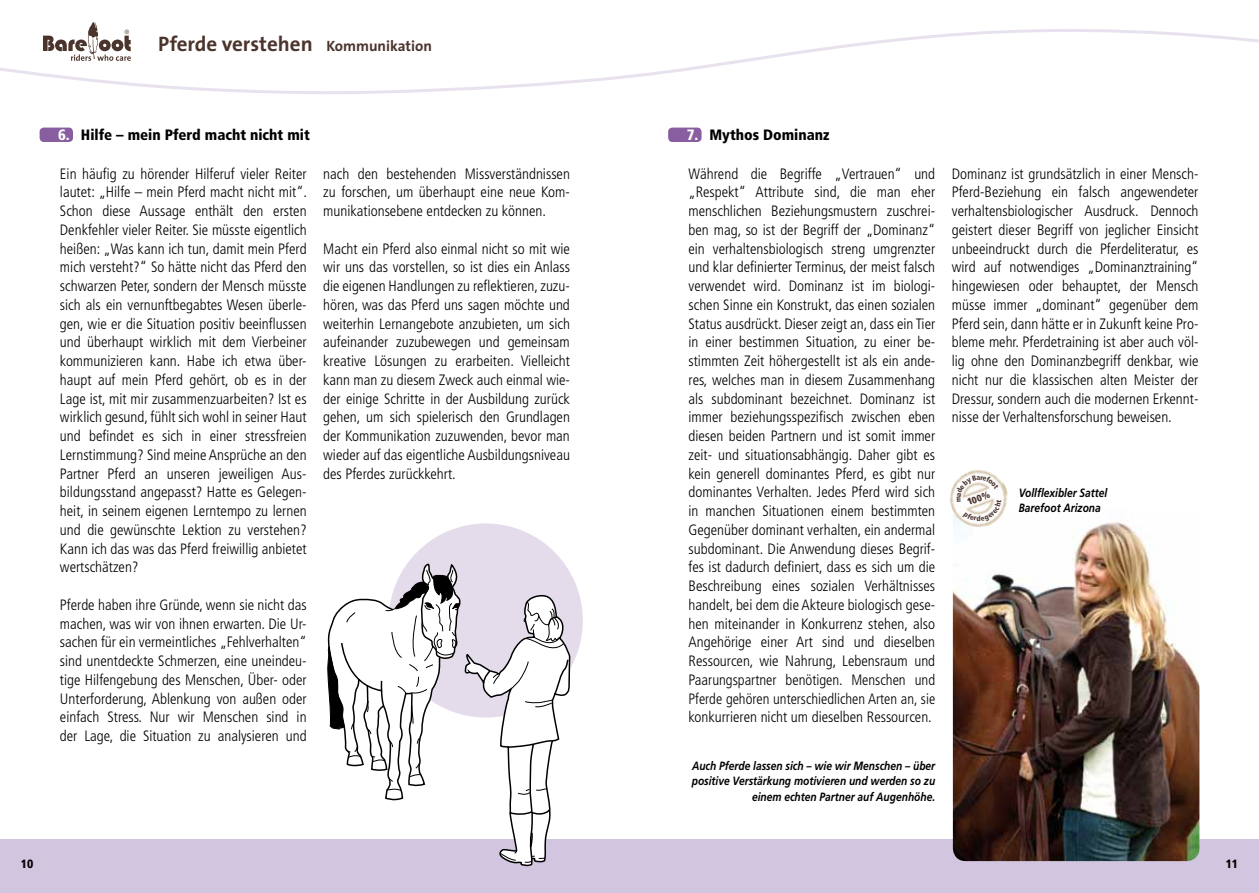
<style>
.page{position:relative;width:1259px;height:893px;background:#fff}
.page>*{position:absolute;margin:0;border:0;box-sizing:border-box;transform-origin:0 0}
.t1{font:700 21px "The Sans";color:#4b342c}
.t2{font:300 condensed 15px/18.8px "Frutiger";color:#000;text-align:justify}
.t3{font:900 condensed 15px "Frutiger";color:#000}
.t4{font:italic 700 12px/15.8px "Frutiger";color:#000;scale:.85 1}
.t5{font:900 condensed 12px "Frutiger";color:#000}
.t6{font:900 condensed 9.45px "Frutiger";color:#4b342c}
.s1{font-size:15px}
.s2{color:#fff}
</style>
<div class="page">
<div style="left:0;top:839px;width:629px;height:54px;background:#d2c5df"></div>
<div style="left:629px;top:839px;width:630px;height:54px;background:#d2c5df"></div>
<svg style="left:0;top:22px;width:1259px;height:72px"></svg>
<div style="left:391px;top:526px;width:190px;height:189px;background:#e4dceb;border-radius:50%"></div>
<svg style="left:327px;top:563px;width:244px;height:304px"></svg>
<div style="left:40px;top:128px;width:33px;height:14px;background:#885ea0;border-radius:4px"></div>
<div style="left:668px;top:128px;width:33px;height:14px;background:#885ea0;border-radius:4px"></div>
<img style="left:953px;top:522px;width:246px;height:339px">
<img style="left:950px;top:470px;width:61px;height:61px">
<svg style="left:956px;top:475px;width:45px;height:47px"></svg>
<h1 class="t1" style="left:158px;top:26px;width:275px">Pferde verstehen <span class="s1">Kommunikation</span></h1>
<p class="t3" style="left:58px;top:126px;width:253px"><span class="s2">6.</span> Hilfe – mein Pferd macht nicht mit</p>
<p class="t3" style="left:686px;top:126px;width:144px"><span class="s2">7.</span> Mythos Dominanz</p>
<p class="t2" style="left:60px;top:164px;width:249px">Ein häufig zu hörender Hilferuf vieler Reiter lautet: „Hilfe – mein Pferd macht nicht mit“.<br>Schon diese Aussage enthält den ersten Denkfehler vieler Reiter. Sie müsste eigentlich heißen: „Was kann ich tun, damit mein Pferd mich versteht?“ So hätte nicht das Pferd den schwarzen Peter, sondern der Mensch müsste sich als ein vernunftbegabtes Wesen überle&shy;gen, wie er die Situation positiv beeinflussen und überhaupt wirklich mit dem Vierbeiner kommunizieren kann. Habe ich etwa über&shy;haupt auf mein Pferd gehört, ob es in der Lage ist, mit mir zusammenzuarbeiten? Ist es wirklich gesund, fühlt sich wohl in seiner Haut und befindet es sich in einer stressfreien Lernstimmung? Sind meine Ansprüche an den Partner Pferd an unseren jeweiligen Aus&shy;bildungsstand angepasst? Hatte es Gelegen&shy;heit, in seinem eigenen Lerntempo zu lernen und die gewünschte Lektion zu verstehen?<br>Kann ich das was das Pferd freiwillig anbietet wertschätzen?</p>
<p class="t2" style="left:60px;top:595px;width:248px">Pferde haben ihre Gründe, wenn sie nicht das machen, was wir von ihnen erwarten. Die Ur&shy;sachen für ein vermeintliches „Fehlverhalten“ sind unentdeckte Schmerzen, eine uneindeu&shy;tige Hilfengebung des Menschen, Über- oder Unterforderung, Ablenkung von außen oder einfach Stress. Nur wir Menschen sind in der Lage, die Situation zu analysieren und</p>
<p class="t2" style="left:323px;top:164px;width:248px">nach den bestehenden Missverständnissen zu forschen, um überhaupt eine neue Kom&shy;munikationsebene entdecken zu können.</p>
<p class="t2" style="left:323px;top:239px;width:248px">Macht ein Pferd also einmal nicht so mit wie wir uns das vorstellen, so ist dies ein Anlass die eigenen Handlungen zu reflektieren, zuzu&shy;hören, was das Pferd uns sagen möchte und weiterhin Lernangebote anzubieten, um sich aufeinander zuzubewegen und gemeinsam kreative Lösungen zu erarbeiten. Vielleicht kann man zu diesem Zweck auch einmal wie&shy;der einige Schritte in der Ausbildung zurück gehen, um sich spielerisch den Grundlagen der Kommunikation zuzuwenden, bevor man wieder auf das eigentliche Ausbildungsniveau des Pferdes zurückkehrt.</p>
<p class="t2" style="left:688px;top:164px;width:248px">Während die Begriffe „Vertrauen“ und „Respekt“ Attribute sind, die man eher menschlichen Beziehungsmustern zuschrei&shy;ben mag, so ist der Begriff der „Dominanz“ ein verhaltensbiologisch streng umgrenzter und klar definierter Terminus, der meist falsch verwendet wird. Dominanz ist im biologi&shy;schen Sinne ein Konstrukt, das einen sozialen Status ausdrückt. Dieser zeigt an, dass ein Tier in einer bestimmen Situation, zu einer be&shy;stimmten Zeit höhergestellt ist als ein ande&shy;res, welches man in diesem Zusammenhang als subdominant bezeichnet. Dominanz ist immer beziehungsspezifisch zwischen eben diesen beiden Partnern und ist somit immer zeit- und situationsabhängig. Daher gibt es kein generell dominantes Pferd, es gibt nur dominantes Verhalten. Jedes Pferd wird sich in manchen Situationen einem bestimmten Gegenüber dominant verhalten, ein andermal subdominant. Die Anwendung dieses Begrif&shy;fes ist dadurch definiert, dass es sich um die Beschreibung eines sozialen Verhältnisses handelt, bei dem die Akteure biologisch gese&shy;hen miteinander in Konkurrenz stehen, also Angehörige einer Art sind und dieselben Ressourcen, wie Nahrung, Lebensraum und Paarungspartner benötigen. Menschen und Pferde gehören unterschiedlichen Arten an, sie konkurrieren nicht um dieselben Ressourcen.</p>
<p class="t4" style="left:692px;top:757px;width:288px;text-align:right">Auch Pferde lassen sich – wie wir Menschen – über positive Verstärkung motivieren und werden so zu einem echten Partner auf Augenhöhe.</p>
<p class="t2" style="left:952px;top:164px;width:248px">Dominanz ist grundsätzlich in einer Mensch-Pferd-Beziehung ein falsch angewendeter verhaltensbiologischer Ausdruck. Dennoch geistert dieser Begriff von jeglicher Einsicht unbeeindruckt durch die Pferdeliteratur, es wird auf notwendiges „Dominanztraining“ hingewiesen oder behauptet, der Mensch müsse immer „dominant“ gegenüber dem Pferd sein, dann hätte er in Zukunft keine Pro&shy;bleme mehr. Pferdetraining ist aber auch völ&shy;lig ohne den Dominanzbegriff denkbar, wie nicht nur die klassischen alten Meister der Dressur, sondern auch die modernen Erkennt&shy;nisse der Verhaltensforschung beweisen.</p>
<p class="t6" style="left:966px;top:497px;width:25px;rotate:-20deg">100%</p>
<p class="t4" style="left:1018px;top:484px;width:106px">Vollflexibler Sattel<br>Barefoot Arizona</p>
<p class="t5" style="left:21px;top:856px;width:14px">10</p>
<p class="t5" style="left:1225px;top:856px;width:14px">11</p>
</div>
